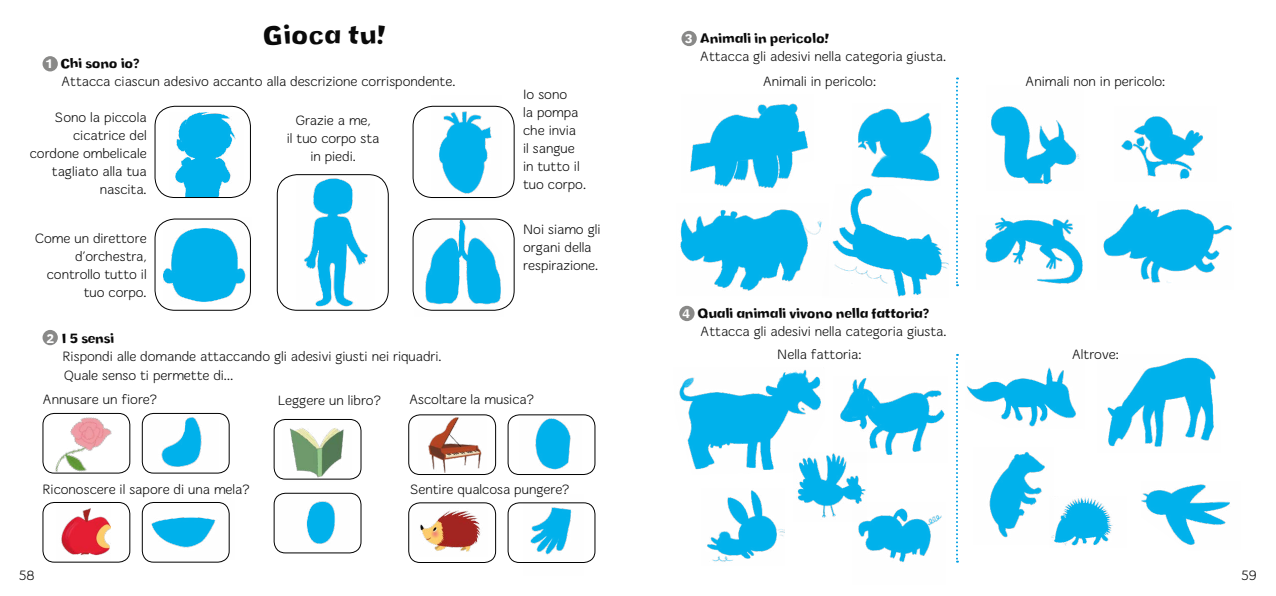
<style>
.page{position:relative;width:1276px;height:596px;background:#fff}
.page>*{position:absolute;margin:0;border:0;box-sizing:border-box;transform-origin:0 0}
.t1{font:300 27.6px "Bob Eddie Bounce";color:#0a0a0a}
.TEXTE__merge{font:14px/18px "Merge";color:#0a0a0a}
.TEXTE__merge-2{font:300 14px "Bob Eddie Bounce";letter-spacing:-.015em;color:#0a0a0a}
.s1{font-size:13px;color:#fff}
.s2{font-family:"Bob Eddie Bounce";font-weight:300;font-size:13px;color:#fff}
.s3{font-family:"Bob Eddie Bounce";font-weight:300}
</style>
<div class="page">
<div style="left:154px;top:218px;width:97px;height:92px;border:1px solid #000;border-radius:20px"></div>
<div style="left:42px;top:501px;width:88px;height:61px;border:1px solid #000;border-radius:11px"></div>
<div style="left:408px;top:414px;width:88px;height:60px;border:1px solid #000;border-radius:11px"></div>
<div style="left:274px;top:418px;width:87px;height:61px;border:1px solid #000;border-radius:11px"></div>
<div style="left:274px;top:492px;width:87px;height:61px;border:1px solid #000;border-radius:11px"></div>
<div style="left:408px;top:502px;width:88px;height:60px;border:1px solid #000;border-radius:11px"></div>
<div style="left:142px;top:501px;width:88px;height:61px;border:1px solid #000;border-radius:11px"></div>
<div style="left:142px;top:412px;width:88px;height:61px;border:1px solid #000;border-radius:11px"></div>
<div style="left:507px;top:414px;width:88px;height:60px;border:1px solid #000;border-radius:11px"></div>
<div style="left:507px;top:502px;width:88px;height:60px;border:1px solid #000;border-radius:11px"></div>
<div style="left:154px;top:106px;width:97px;height:92px;border:1px solid #000;border-radius:20px"></div>
<div style="left:412px;top:218px;width:102px;height:92px;border:1px solid #000;border-radius:20px"></div>
<div style="left:412px;top:106px;width:102px;height:92px;border:1px solid #000;border-radius:20px"></div>
<div style="left:277px;top:174px;width:112px;height:136px;border:1px solid #000;border-radius:20px"></div>
<svg style="left:956px;top:77px;width:2px;height:209px"></svg>
<svg style="left:956px;top:354px;width:2px;height:208px"></svg>
<img style="left:690px;top:103px;width:118px;height:85px">
<img style="left:832px;top:188px;width:117px;height:109px">
<img style="left:680px;top:209px;width:142px;height:82px">
<img style="left:858px;top:108px;width:82px;height:74px">
<img style="left:991px;top:106px;width:88px;height:79px">
<img style="left:1103px;top:204px;width:129px;height:79px">
<img style="left:679px;top:369px;width:142px;height:101px">
<img style="left:840px;top:378px;width:105px;height:77px">
<img style="left:966px;top:367px;width:110px;height:60px">
<img style="left:1053px;top:497px;width:60px;height:49px">
<img style="left:1141px;top:484px;width:89px;height:61px">
<img style="left:1107px;top:357px;width:109px;height:90px">
<img style="left:989px;top:452px;width:64px;height:86px">
<img style="left:858px;top:508px;width:84px;height:54px">
<img style="left:794px;top:452px;width:73px;height:69px">
<img style="left:707px;top:490px;width:77px;height:72px">
<img style="left:985px;top:217px;width:98px;height:67px">
<img style="left:1121px;top:116px;width:82px;height:63px">
<img style="left:163px;top:218px;width:88px;height:86px">
<img style="left:169px;top:112px;width:75px;height:85px">
<img style="left:414px;top:220px;width:91px;height:91px">
<img style="left:432px;top:105px;width:70px;height:93px">
<img style="left:297px;top:179px;width:77px;height:132px">
<img style="left:42px;top:412px;width:83px;height:62px">
<img style="left:147px;top:413px;width:71px;height:60px">
<img style="left:282px;top:418px;width:69px;height:62px">
<img style="left:418px;top:414px;width:68px;height:58px">
<img style="left:412px;top:502px;width:75px;height:50px">
<img style="left:56px;top:501px;width:54px;height:60px">
<img style="left:523px;top:502px;width:60px;height:61px">
<img style="left:147px;top:501px;width:83px;height:57px">
<img style="left:276px;top:492px;width:73px;height:61px">
<img style="left:519px;top:414px;width:63px;height:61px">
<div style="left:43px;top:56px;width:15px;height:15px;background:#898988;border-radius:50%"></div>
<div style="left:43px;top:330px;width:15px;height:15px;background:#898988;border-radius:50%"></div>
<div style="left:679px;top:305px;width:15px;height:16px;background:#898988;border-radius:50%"></div>
<div style="left:681px;top:31px;width:16px;height:15px;background:#898988;border-radius:50%"></div>
<p class="t1" style="left:263px;top:19px;width:124px">Gioca tu!</p>
<p class="TEXTE__merge-2" style="left:45px;top:55px;width:97px"><span class="s1">1</span> Chi sono io?</p>
<p class="TEXTE__merge" style="left:61px;top:73px;width:396px">Attacca ciascun adesivo accanto alla descrizione corrispondente.</p>
<p class="TEXTE__merge" style="left:30px;top:108px;width:118px;text-align:right">Sono la piccola cicatrice del cordone ombelicale tagliato alla tua nascita.</p>
<p class="TEXTE__merge" style="left:295px;top:111px;width:77px">Grazie a me,</p>
<p class="TEXTE__merge" style="left:287px;top:129px;width:94px;text-align:center">il tuo corpo sta in piedi.</p>
<p class="TEXTE__merge" style="left:523px;top:85px;width:46px">Io sono</p>
<p class="TEXTE__merge" style="left:523px;top:103px;width:57px">la pompa che invia</p>
<p class="TEXTE__merge" style="left:523px;top:139px;width:53px">il sangue</p>
<p class="TEXTE__merge" style="left:523px;top:157px;width:64px">in tutto il tuo corpo.</p>
<p class="TEXTE__merge" style="left:35px;top:229px;width:113px;text-align:right">Come un direttore d’orchestra, controllo tutto il tuo corpo.</p>
<p class="TEXTE__merge" style="left:523px;top:220px;width:79px">Noi siamo gli organi della respirazione.</p>
<p class="TEXTE__merge-2" style="left:47px;top:330px;width:69px"><span class="s1">2</span> I 5 sensi</p>
<p class="TEXTE__merge" style="left:63px;top:347px;width:380px">Rispondi alle domande attaccando gli adesivi giusti nei riquadri.</p>
<p class="TEXTE__merge" style="left:64px;top:366px;width:171px">Quale senso ti permette di…</p>
<p class="TEXTE__merge" style="left:43px;top:389px;width:116px">Annusare un fiore?</p>
<p class="TEXTE__merge" style="left:278px;top:390px;width:105px">Leggere un libro?</p>
<p class="TEXTE__merge" style="left:409px;top:389px;width:126px">Ascoltare la musica?</p>
<p class="TEXTE__merge" style="left:43px;top:480px;width:209px">Riconoscere il sapore di una mela?</p>
<p class="TEXTE__merge" style="left:410px;top:480px;width:161px">Sentire qualcosa pungere?</p>
<p class="TEXTE__merge" style="left:700px;top:29px;width:248px;text-indent:-15px"><span class="s2">3</span> <span class="s3">Animali in pericolo!<br></span>Attacca gli adesivi nella categoria giusta.</p>
<p class="TEXTE__merge" style="left:762px;top:72px;width:115px">Animali in pericolo:</p>
<p class="TEXTE__merge" style="left:1025px;top:72px;width:141px">Animali non in pericolo:</p>
<p class="TEXTE__merge-2" style="left:682px;top:305px;width:249px"><span class="s1">4</span> Quali animali vivono nella fattoria?</p>
<p class="TEXTE__merge" style="left:700px;top:322px;width:248px">Attacca gli adesivi nella categoria giusta.</p>
<p class="TEXTE__merge" style="left:777px;top:345px;width:86px">Nella fattoria:</p>
<p class="TEXTE__merge" style="left:1071px;top:345px;width:49px">Altrove:</p>
<p class="TEXTE__merge" style="left:19px;top:566px;width:17px">58</p>
<p class="TEXTE__merge" style="left:1241px;top:566px;width:17px">59</p>
</div>
